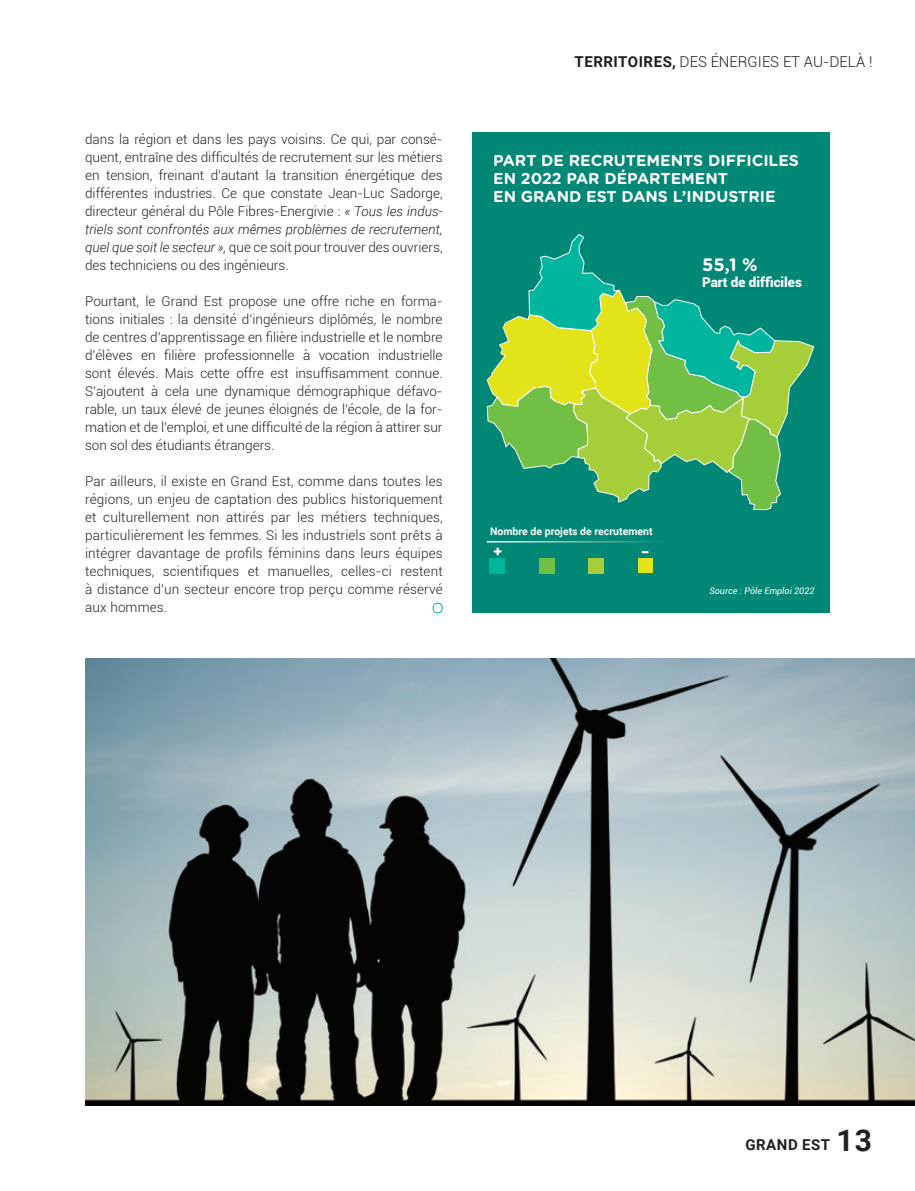
<style>
.page{position:relative;width:915px;height:1191px;background:#fff}
.page>*{position:absolute;margin:0;border:0;box-sizing:border-box;transform-origin:0 0}
.t1{font:700 30px "Roboto";color:#231f20}
.Noms_participants{font:700 18px "Gotham Rounded";color:#fff}
.Sous-titre{font:700 15.75px/18px "Gotham Rounded";color:#fff}
.t2{font:300 15px "Roboto";color:#231f20}
.t3{font:700 15px "Roboto";letter-spacing:.035em;color:#231f20}
.Texte_courant_justifié{font:300 13.5px/18px "Roboto";color:#231f20;text-align:justify}
.Noms_participants-2{font:900 13.5px "Roboto";color:#fff}
.Texte_courant_drapeau{font:700 10.5px "Roboto";color:#fff}
.Sources{font:italic 9px "Roboto";color:#fff}
.s1{font-style:italic}
.s2{font-weight:700}
</style>
<div class="page">
<div style="left:472px;top:132px;width:357px;height:480px;background:#008775"></div>
<div style="left:432px;top:603px;width:10px;height:10px;border:1px solid #00b59d;border-radius:4px"></div>
<img style="left:85px;top:659px;width:829px;height:447px">
<div style="left:490px;top:558px;width:15px;height:15px;background:#00b59d"></div>
<div style="left:539px;top:558px;width:15px;height:15px;background:#71bf44"></div>
<div style="left:588px;top:558px;width:15px;height:15px;background:#a6ce39"></div>
<div style="left:637px;top:558px;width:15px;height:15px;background:#e2e318"></div>
<svg style="left:486px;top:234px;width:328px;height:276px"></svg>
<hr style="left:486px;top:541px;width:188px;height:1px;background:#fff">
<p class="Texte_courant_justifié" style="left:85px;top:130px;width:359px">dans la région et dans les pays voisins. Ce qui, par consé&shy;quent, entraîne des difficultés de recrutement sur les métiers en tension, freinant d’autant la transition énergétique des différentes industries. Ce que constate Jean-Luc Sadorge, directeur général du Pôle Fibres-Energivie : <span class="s1">« Tous les indus&shy;triels sont confrontés aux mêmes problèmes de recrutement, quel que soit le secteur »,</span> que ce soit pour trouver des ouvriers, des techniciens ou des ingénieurs.</p>
<p class="Texte_courant_justifié" style="left:85px;top:292px;width:359px">Pourtant, le Grand Est propose une offre riche en forma&shy;tions initiales : la densité d’ingénieurs diplômés, le nombre de centres d’apprentissage en filière industrielle et le nombre d’élèves en filière professionnelle à vocation industrielle sont élevés. Mais cette offre est insuffisamment connue.<br>S’ajoutent à cela une dynamique démographique défavo&shy;rable, un taux élevé de jeunes éloignés de l’école, de la for&shy;mation et de l’emploi, et une difficulté de la région à attirer sur son sol des étudiants étrangers.</p>
<p class="Texte_courant_justifié" style="left:85px;top:472px;width:359px">Par ailleurs, il existe en Grand Est, comme dans toutes les régions, un enjeu de captation des publics historiquement et culturellement non attirés par les métiers techniques, particulièrement les femmes. Si les industriels sont prêts à intégrer davantage de profils féminins dans leurs équipes techniques, scientifiques et manuelles, celles-ci restent à distance d’un secteur encore trop perçu comme réservé aux hommes.</p>
<p class="t2" style="left:574px;top:51px;width:299px"><span class="s2">TERRITOIRES,</span> DES ÉNERGIES ET AU-DELÀ !</p>
<p class="Sous-titre" style="left:493px;top:150px;width:307px">PART DE RECRUTEMENTS DIFFICILES<br>EN 2022 PAR DÉPARTEMENT<br>EN GRAND EST DANS L’INDUSTRIE</p>
<p class="Noms_participants" style="left:702px;top:252px;width:57px">55,1 %</p>
<p class="Noms_participants-2" style="left:702px;top:273px;width:101px">Part de difficiles</p>
<p class="Texte_courant_drapeau" style="left:490px;top:524px;width:164px">Nombre de projets de recrutement</p>
<p class="Sous-titre" style="left:492px;top:541px;width:12px">+</p>
<p class="Sous-titre" style="left:640px;top:541px;width:10px">–</p>
<p class="Sources" style="left:709px;top:584px;width:107px">Source : Pôle Emploi 2022</p>
<p class="t3" style="left:745px;top:1133px;width:86px">GRAND EST</p>
<h1 class="t1" style="left:836px;top:1119px;width:37px">13</h1>
</div>
